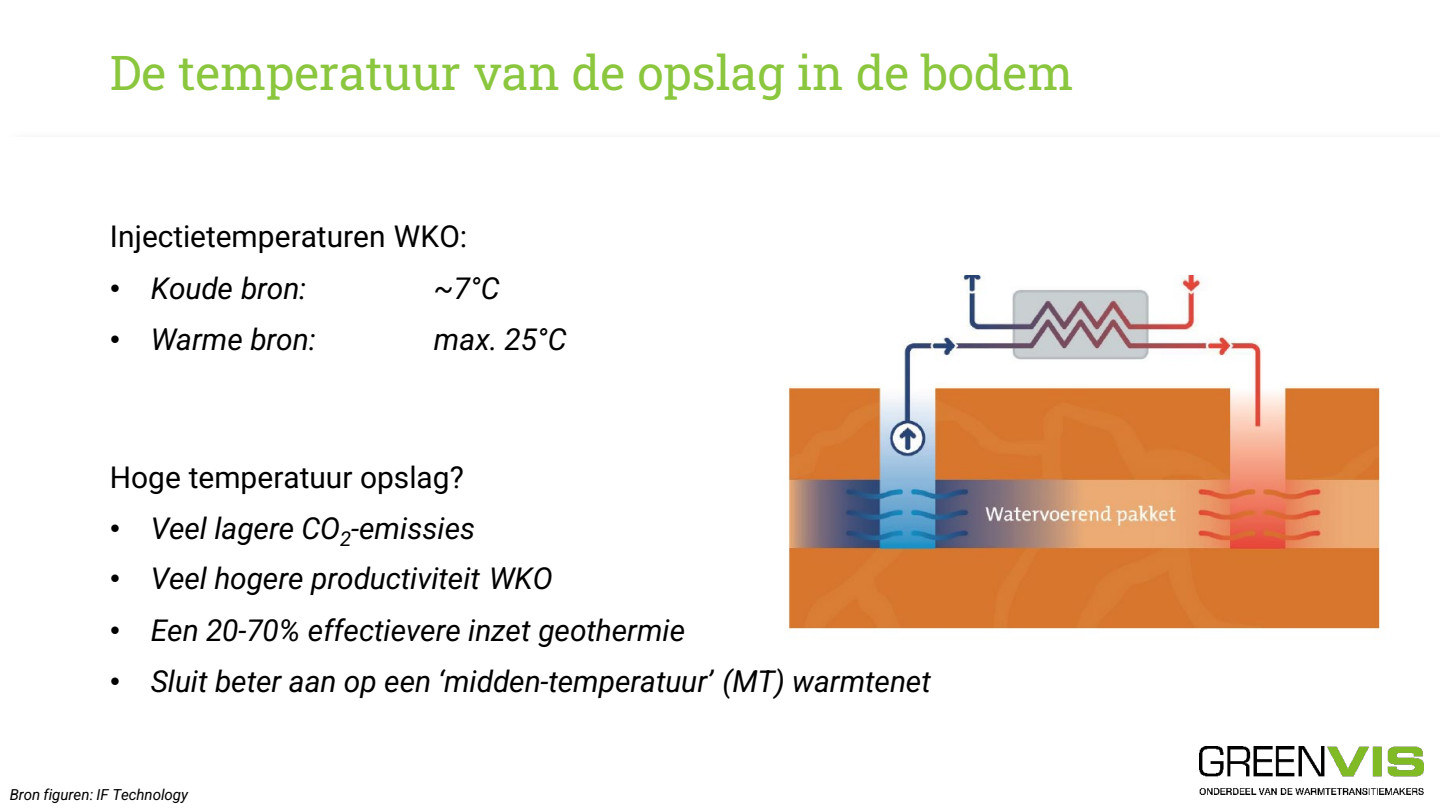
<style>
.page{position:relative;width:1440px;height:810px;background:#fff}
.page>*{position:absolute;margin:0;border:0;box-sizing:border-box;transform-origin:0 0}
.t1{font:47.85px "Roboto Slab";color:#8bc63f}
.t2{font:italic 29.85px "Roboto";color:#000}
.t3{font:29.85px "Roboto";color:#000}
.t4{font:italic 15.15px "Roboto";color:#000}
.s1{font-family:"Arial";font-style:normal}
</style>
<div class="page">
<img style="left:1199px;top:746px;width:224px;height:49px">
<img style="left:788px;top:275px;width:592px;height:355px">
<h2 class="t1" style="left:110px;top:40px;width:965px">De temperatuur van de opslag in de bodem</h2>
<p class="t3" style="left:110px;top:216px;width:359px">Injectietemperaturen WKO:</p>
<p class="t2" style="left:110px;top:267px;width:198px"><span class="s1">•</span> Koude bron:</p>
<p class="t2" style="left:434px;top:267px;width:67px">~7°C</p>
<p class="t2" style="left:110px;top:318px;width:207px"><span class="s1">•</span> Warme bron:</p>
<p class="t2" style="left:434px;top:318px;width:134px">max. 25°C</p>
<p class="t3" style="left:110px;top:456px;width:355px">Hoge temperatuur opslag?</p>
<p class="t2" style="left:110px;top:507px;width:367px"><span class="s1">•</span> Veel lagere CO<sub>2</sub>-emissies</p>
<p class="t2" style="left:110px;top:558px;width:444px"><span class="s1">•</span> Veel hogere productiviteit WKO</p>
<p class="t2" style="left:110px;top:609px;width:577px"><span class="s1">•</span> Een 20-70% effectievere inzet geothermie</p>
<p class="t2" style="left:110px;top:660px;width:822px"><span class="s1">•</span> Sluit beter aan op een ‘midden-temperatuur’ (MT) warmtenet</p>
<p class="t4" style="left:10px;top:784px;width:180px">Bron figuren: IF Technology</p>
</div>
